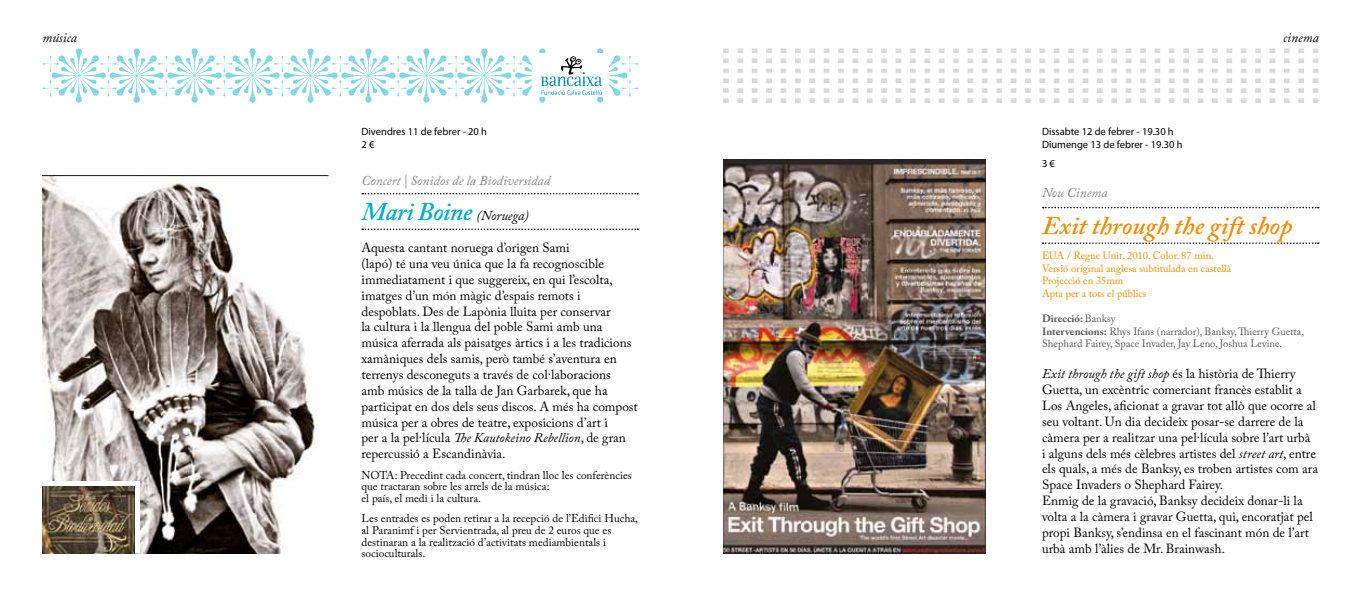
<style>
.page{position:relative;width:1361px;height:596px;background:#fff}
.page>*{position:absolute;margin:0;border:0;box-sizing:border-box;transform-origin:0 0}
.t1{font:italic 600 25.5px "Adobe Caslon Pro";color:#f28c00}
.t2{font:italic 600 25.5px "Adobe Caslon Pro";letter-spacing:-.02em;color:#00acc9}
.t3{font:italic 13.5px "Adobe Caslon Pro";color:#878787}
.t4{font:italic 13.5px "Adobe Caslon Pro";color:#000}
.t5{font:13.2px/15.9px "Adobe Caslon Pro";color:#000}
.t6{font:11.25px/11.7px "Adobe Caslon Pro";color:#000}
.t7{font:10.5px/12.6px "Adobe Caslon Pro";color:#575756}
.t8{font:10.5px/12.6px "Adobe Caslon Pro";color:#f28c00}
.t9{font:10.5px/12.6px "Myriad Pro";color:#000}
.s1{font-weight:400;font-size:13.5px;color:#000}
.s2{font-style:italic}
.s3{font-weight:700}
</style>
<div class="page">
<svg style="left:362px;top:193px;width:276px;height:1px"></svg>
<svg style="left:362px;top:228px;width:276px;height:2px"></svg>
<svg style="left:43px;top:48px;width:595px;height:55px"></svg>
<svg style="left:723px;top:48px;width:6px;height:15px"></svg>
<svg style="left:737px;top:48px;width:6px;height:15px"></svg>
<svg style="left:752px;top:48px;width:5px;height:15px"></svg>
<svg style="left:766px;top:48px;width:6px;height:15px"></svg>
<svg style="left:780px;top:48px;width:6px;height:15px"></svg>
<svg style="left:795px;top:48px;width:5px;height:15px"></svg>
<svg style="left:809px;top:48px;width:6px;height:15px"></svg>
<svg style="left:823px;top:48px;width:6px;height:15px"></svg>
<svg style="left:838px;top:48px;width:6px;height:15px"></svg>
<svg style="left:852px;top:48px;width:6px;height:15px"></svg>
<svg style="left:867px;top:48px;width:5px;height:15px"></svg>
<svg style="left:881px;top:48px;width:6px;height:15px"></svg>
<svg style="left:895px;top:48px;width:6px;height:15px"></svg>
<svg style="left:910px;top:48px;width:6px;height:15px"></svg>
<svg style="left:924px;top:48px;width:6px;height:15px"></svg>
<svg style="left:939px;top:48px;width:5px;height:15px"></svg>
<svg style="left:953px;top:48px;width:6px;height:15px"></svg>
<svg style="left:967px;top:48px;width:6px;height:15px"></svg>
<svg style="left:982px;top:48px;width:5px;height:15px"></svg>
<svg style="left:996px;top:48px;width:6px;height:15px"></svg>
<svg style="left:1010px;top:48px;width:6px;height:15px"></svg>
<svg style="left:1025px;top:48px;width:6px;height:15px"></svg>
<svg style="left:1039px;top:48px;width:6px;height:15px"></svg>
<svg style="left:1054px;top:48px;width:5px;height:15px"></svg>
<svg style="left:1068px;top:48px;width:6px;height:15px"></svg>
<svg style="left:1082px;top:48px;width:6px;height:15px"></svg>
<svg style="left:1097px;top:48px;width:5px;height:15px"></svg>
<svg style="left:1111px;top:48px;width:6px;height:15px"></svg>
<svg style="left:1125px;top:48px;width:6px;height:15px"></svg>
<svg style="left:1140px;top:48px;width:6px;height:15px"></svg>
<svg style="left:1154px;top:48px;width:6px;height:15px"></svg>
<svg style="left:1169px;top:48px;width:5px;height:15px"></svg>
<svg style="left:1183px;top:48px;width:6px;height:15px"></svg>
<svg style="left:1197px;top:48px;width:6px;height:15px"></svg>
<svg style="left:1212px;top:48px;width:5px;height:15px"></svg>
<svg style="left:1226px;top:48px;width:6px;height:15px"></svg>
<svg style="left:1241px;top:48px;width:5px;height:15px"></svg>
<svg style="left:1255px;top:48px;width:6px;height:15px"></svg>
<svg style="left:1269px;top:48px;width:6px;height:15px"></svg>
<svg style="left:1284px;top:48px;width:5px;height:15px"></svg>
<svg style="left:1298px;top:48px;width:6px;height:15px"></svg>
<svg style="left:1312px;top:48px;width:6px;height:15px"></svg>
<svg style="left:723px;top:69px;width:6px;height:34px"></svg>
<svg style="left:737px;top:69px;width:6px;height:34px"></svg>
<svg style="left:752px;top:69px;width:5px;height:34px"></svg>
<svg style="left:766px;top:69px;width:6px;height:34px"></svg>
<svg style="left:780px;top:69px;width:6px;height:34px"></svg>
<svg style="left:795px;top:69px;width:5px;height:34px"></svg>
<svg style="left:809px;top:69px;width:6px;height:34px"></svg>
<svg style="left:823px;top:69px;width:6px;height:34px"></svg>
<svg style="left:838px;top:69px;width:6px;height:34px"></svg>
<svg style="left:852px;top:69px;width:6px;height:34px"></svg>
<svg style="left:867px;top:69px;width:5px;height:34px"></svg>
<svg style="left:881px;top:69px;width:6px;height:34px"></svg>
<svg style="left:895px;top:69px;width:6px;height:34px"></svg>
<svg style="left:910px;top:69px;width:6px;height:34px"></svg>
<svg style="left:924px;top:69px;width:6px;height:34px"></svg>
<svg style="left:939px;top:69px;width:5px;height:34px"></svg>
<svg style="left:953px;top:69px;width:6px;height:34px"></svg>
<svg style="left:967px;top:69px;width:6px;height:34px"></svg>
<svg style="left:982px;top:69px;width:5px;height:34px"></svg>
<svg style="left:996px;top:69px;width:6px;height:34px"></svg>
<svg style="left:1010px;top:69px;width:6px;height:34px"></svg>
<svg style="left:1025px;top:69px;width:6px;height:34px"></svg>
<svg style="left:1039px;top:69px;width:6px;height:34px"></svg>
<svg style="left:1054px;top:69px;width:5px;height:34px"></svg>
<svg style="left:1068px;top:69px;width:6px;height:34px"></svg>
<svg style="left:1082px;top:69px;width:6px;height:34px"></svg>
<svg style="left:1097px;top:69px;width:5px;height:34px"></svg>
<svg style="left:1111px;top:69px;width:6px;height:34px"></svg>
<svg style="left:1125px;top:69px;width:6px;height:34px"></svg>
<svg style="left:1140px;top:69px;width:6px;height:34px"></svg>
<svg style="left:1154px;top:69px;width:6px;height:34px"></svg>
<svg style="left:1169px;top:69px;width:5px;height:34px"></svg>
<svg style="left:1183px;top:69px;width:6px;height:34px"></svg>
<svg style="left:1197px;top:69px;width:6px;height:34px"></svg>
<svg style="left:1212px;top:69px;width:5px;height:34px"></svg>
<svg style="left:1226px;top:69px;width:6px;height:34px"></svg>
<svg style="left:1241px;top:69px;width:5px;height:34px"></svg>
<svg style="left:1255px;top:69px;width:6px;height:34px"></svg>
<svg style="left:1269px;top:69px;width:6px;height:34px"></svg>
<svg style="left:1284px;top:69px;width:5px;height:34px"></svg>
<svg style="left:1298px;top:69px;width:6px;height:34px"></svg>
<svg style="left:1312px;top:69px;width:6px;height:34px"></svg>
<img style="left:723px;top:159px;width:262px;height:393px">
<svg style="left:1042px;top:207px;width:276px;height:1px"></svg>
<svg style="left:1042px;top:242px;width:276px;height:2px"></svg>
<img style="left:43px;top:175px;width:289px;height:377px">
<div style="left:43px;top:480px;width:97px;height:72px;background:#fff"></div>
<img style="left:43px;top:486px;width:91px;height:66px">
<p class="t4" style="left:43px;top:30px;width:36px">música</p>
<p class="t9" style="left:361px;top:125px;width:127px">Divendres 11 de febrer - 20 h<br>2 €</p>
<p class="t3" style="left:361px;top:172px;width:190px">Concert | Sonidos de la Biodiversidad</p>
<h1 class="t2" style="left:361px;top:196px;width:169px">Mari Boine <span class="s1">(Noruega)</span></h1>
<p class="t5" style="left:361px;top:239px;width:278px">Aquesta cantant noruega d’origen Sami<br>(lapó) té una veu única que la fa recognoscible immediatament i que suggereix, en qui l’escolta, imatges d’un món màgic d’espais remots i despoblats. Des de Lapònia lluita per conservar<br>la cultura i la llengua del poble Sami amb una música aferrada als paisatges àrtics i a les tradicions xamàniques dels samis, però també s’aventura en terrenys desconeguts a través de col·laboracions<br>amb músics de la talla de Jan Garbarek, que ha participat en dos dels seus discos. A més ha compost música per a obres de teatre, exposicions d’art i<br>per a la pel·lícula <span class="s2">The Kautokeino Rebellion</span>, de gran repercussió a Escandinàvia.</p>
<p class="t6" style="left:361px;top:468px;width:272px">NOTA: Precedint cada concert, tindran lloc les conferències que tractaran sobre les arrels de la música:<br>el país, el medi i la cultura.</p>
<p class="t6" style="left:361px;top:512px;width:278px">Les entrades es poden retirar a la recepció de l’Edifici Hucha, al Paranimf i per Servientrada, al preu de 2 euros que es destinaran a la realització d’activitats mediambientals i socioculturals.</p>
<p class="t4" style="left:1283px;top:30px;width:37px">cinema</p>
<p class="t9" style="left:1042px;top:125px;width:142px">Dissabte 12 de febrer - 19.30 h<br>Diumenge 13 de febrer - 19.30 h</p>
<p class="t9" style="left:1042px;top:156px;width:14px">3 €</p>
<p class="t3" style="left:1042px;top:184px;width:67px">Nou Cinema</p>
<h1 class="t1" style="left:1042px;top:210px;width:252px">Exit through the gift shop</h1>
<p class="t8" style="left:1042px;top:249px;width:191px">EUA / Regne Unit. 2010. Color. 87 min.<br>Versió original anglesa subtitulada en castellà<br>Projecció en 35mm<br>Apta per a tots el públics</p>
<p class="t7" style="left:1042px;top:312px;width:263px"><span class="s3">Direcció:</span> Banksy<br><span class="s3">Intervencions:</span> Rhys Ifans (narrador), Banksy, Thierry Guetta,<br>Shephard Fairey, Space Invader, Jay Leno, Joshua Levine.</p>
<p class="t5" style="left:1042px;top:365px;width:277px"><span class="s2">Exit through the gift shop</span> és la història de Thierry Guetta, un excèntric comerciant francès establit a Los Angeles, aficionat a gravar tot allò que ocorre al seu voltant. Un dia decideix posar-se darrere de la càmera per a realitzar una pel·lícula sobre l’art urbà<br>i alguns dels més cèlebres artistes del <span class="s2">street art</span>, entre els quals, a més de Banksy, es troben artistes com ara Space Invaders o Shephard Fairey.<br>Enmig de la gravació, Banksy decideix donar-li la volta a la càmera i gravar Guetta, qui, encoratjat pel propi Banksy, s’endinsa en el fascinant món de l’art urbà amb l’àlies de Mr. Brainwash.</p>
</div>
